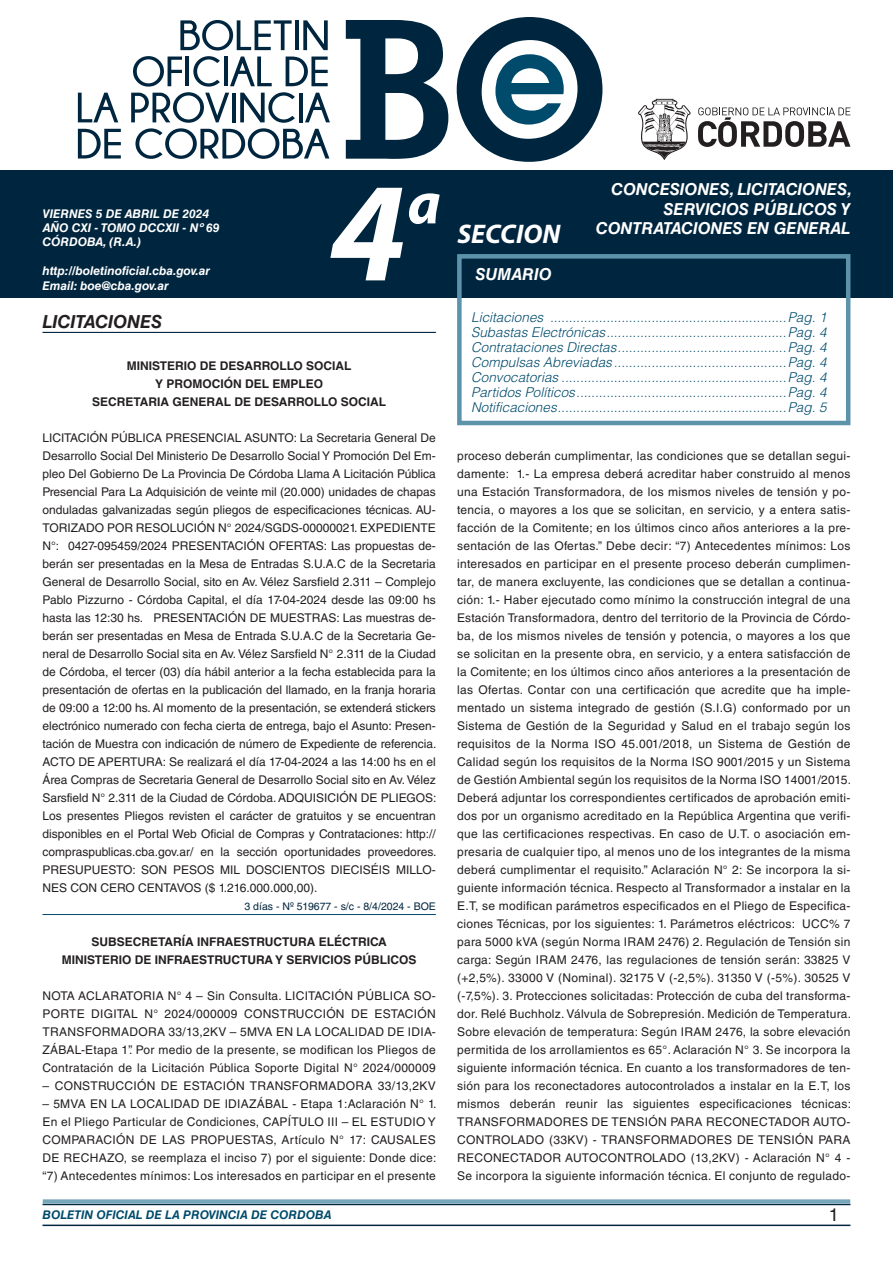
<style>
.page{position:relative;width:893px;height:1263px;background:#fff}
.page>*{position:absolute;margin:0;border:0;box-sizing:border-box;transform-origin:0 0}
.t1{font:italic 700 142.5px "Myriad Pro";color:#fff}
.t2{font:italic 700 60px "Myriad Pro";color:#fff}
.t3{font:italic 700 27px "Myriad Pro";color:#fff}
.NOMBRE_DE_MINISTERIO{font:italic 700 18px "Helvetica LT Std";color:#231f20}
.t4{font:18px "Helvetica LT Std";color:#231f20}
.t5{font:italic 700 16.5px/19.8px "Helvetica LT Std";color:#fff;text-align:right}
.t6{font:italic 300 13.5px "Helvetica LT Std";color:#004b6c}
.TEXTO_BASE{font:12px/18px "Helvetica LT Std";letter-spacing:.025em;color:#231f20;text-align:justify}
.RESUELVE{font:700 12px "Helvetica LT Std";color:#231f20}
.t7{font:italic 700 12px/14.4px "Helvetica LT Std";color:#fff}
.t8{font:italic 700 12px "Helvetica LT Std";color:#004b6c}
.FECHA_DE_VENCIMIENTO{font:10.5px "Helvetica LT Std";color:#00263f}
</style>
<div class="page">
<div style="left:0;top:170px;width:893px;height:128px;background:#00263f"></div>
<svg style="left:638px;top:99px;width:53px;height:61px"></svg>
<svg style="left:698px;top:107px;width:152px;height:40px"></svg>
<svg style="left:346px;top:20px;width:102px;height:139px"></svg>
<svg style="left:457px;top:17px;width:145px;height:145px"></svg>
<svg style="left:180px;top:20px;width:112px;height:30px"></svg>
<hr style="left:295px;top:20px;width:4px;height:30px;background:#00263f">
<svg style="left:303px;top:20px;width:25px;height:30px"></svg>
<svg style="left:78px;top:93px;width:40px;height:29px"></svg>
<svg style="left:78px;top:129px;width:43px;height:30px"></svg>
<svg style="left:131px;top:56px;width:199px;height:103px"></svg>
<hr style="left:43px;top:1224px;width:807px;height:2px;background:#00263f">
<div style="left:42px;top:1198px;width:809px;height:8px;background:#fff;opacity:.75"></div>
<hr style="left:43px;top:332px;width:393px;height:1px;background:#00263f">
<hr style="left:43px;top:914px;width:393px;height:1px;background:#004b6c">
<div style="left:457px;top:254px;width:393px;height:171px;border:4px solid #5c93aa"></div>
<p class="t7" style="left:43px;top:206px;width:178px">VIERNES 5 DE ABRIL DE 2024<br>AÑO CXI - TOMO DCCXII - Nº 69<br>CÓRDOBA, (R.A.)</p>
<p class="t7" style="left:43px;top:264px;width:169px">http://boletinoficial.cba.gov.ar<br>Email: boe@cba.gov.ar</p>
<h1 class="t1" style="left:329px;top:140px;width:79px">4</h1>
<h2 class="t2" style="left:407px;top:164px;width:35px">a</h2>
<p class="NOMBRE_DE_MINISTERIO" style="left:43px;top:310px;width:121px">LICITACIONES</p>
<p class="RESUELVE" style="left:127px;top:358px;width:226px">MINISTERIO DE DESARROLLO SOCIAL</p>
<p class="RESUELVE" style="left:155px;top:376px;width:169px">Y PROMOCIÓN DEL EMPLEO</p>
<p class="RESUELVE" style="left:92px;top:394px;width:295px">SECRETARIA GENERAL DE DESARROLLO SOCIAL</p>
<p class="TEXTO_BASE" style="left:43px;top:429px;width:396px">LICITACIÓN PÚBLICA PRESENCIAL ASUNTO: La Secretaria General De Desarrollo Social Del Ministerio De Desarrollo Social Y Promoción Del Em&shy;pleo Del Gobierno De La Provincia De Córdoba Llama A Licitación Pública Presencial Para La Adquisición de veinte mil (20.000) unidades de chapas onduladas galvanizadas según pliegos de especificaciones técnicas. AU-TORIZADO POR RESOLUCIÓN N° 2024/SGDS-00000021. EXPEDIENTE N°: 0427-095459/2024 PRESENTACIÓN OFERTAS: Las propuestas de&shy;berán ser presentadas en la Mesa de Entradas S.U.A.C de la Secretaria General de Desarrollo Social, sito en Av. Vélez Sarsfield 2.311 – Complejo Pablo Pizzurno - Córdoba Capital, el día 17-04-2024 desde las 09:00 hs hasta las 12:30 hs. PRESENTACIÓN DE MUESTRAS: Las muestras de&shy;berán ser presentadas en Mesa de Entrada S.U.A.C de la Secretaria Ge&shy;neral de Desarrollo Social sita en Av. Vélez Sarsfield N° 2.311 de la Ciudad de Córdoba, el tercer (03) día hábil anterior a la fecha establecida para la presentación de ofertas en la publicación del llamado, en la franja horaria de 09:00 a 12:00 hs. Al momento de la presentación, se extenderá stickers electrónico numerado con fecha cierta de entrega, bajo el Asunto: Presen&shy;tación de Muestra con indicación de número de Expediente de referencia.<br>ACTO DE APERTURA: Se realizará el día 17-04-2024 a las 14:00 hs en el Área Compras de Secretaria General de Desarrollo Social sito en Av. Vélez Sarsfield N° 2.311 de la Ciudad de Córdoba. ADQUISICIÓN DE PLIEGOS:<br>Los presentes Pliegos revisten el carácter de gratuitos y se encuentran disponibles en el Portal Web Oficial de Compras y Contrataciones: http:// compraspublicas.cba.gov.ar/ en la sección oportunidades proveedores.<br>PRESUPUESTO: SON PESOS MIL DOSCIENTOS DIECISÉIS MILLO-NES CON CERO CENTAVOS ($ 1.216.000.000,00).</p>
<p class="FECHA_DE_VENCIMIENTO" style="left:244px;top:900px;width:193px">3 días - Nº 519677 - s/c - 8/4/2024 - BOE</p>
<p class="RESUELVE" style="left:91px;top:934px;width:297px">SUBSECRETARÍA INFRAESTRUCTURA ELÉCTRICA</p>
<p class="RESUELVE" style="left:62px;top:952px;width:356px">MINISTERIO DE INFRAESTRUCTURA Y SERVICIOS PÚBLICOS</p>
<p class="TEXTO_BASE" style="left:43px;top:987px;width:395px">NOTA ACLARATORIA N° 4 – Sin Consulta. LICITACIÓN PÚBLICA SO-PORTE DIGITAL N° 2024/000009 CONSTRUCCIÓN DE ESTACIÓN TRANSFORMADORA 33/13,2KV – 5MVA EN LA LOCALIDAD DE IDIA-ZÁBAL-Etapa 1”. Por medio de la presente, se modifican los Pliegos de Contratación de la Licitación Pública Soporte Digital N° 2024/000009</p>
<p class="TEXTO_BASE" style="left:43px;top:1077px;width:395px">– CONSTRUCCIÓN DE ESTACIÓN TRANSFORMADORA 33/13,2KV</p>
<p class="TEXTO_BASE" style="left:43px;top:1095px;width:396px">– 5MVA EN LA LOCALIDAD DE IDIAZÁBAL - Etapa 1:Aclaración N° 1.<br>En el Pliego Particular de Condiciones, CAPÍTULO III – EL ESTUDIO Y COMPARACIÓN DE LAS PROPUESTAS, Artículo N° 17: CAUSALES DE RECHAZO, se reemplaza el inciso 7) por el siguiente: Donde dice: “7) Antecedentes mínimos: Los interesados en participar en el presente</p>
<h3 class="t3" style="left:457px;top:216px;width:104px">SECCION</h3>
<h3 class="t5" style="left:475px;top:264px;width:78px">SUMARIO</h3>
<h3 class="t5" style="left:596px;top:179px;width:258px">CONCESIONES, LICITACIONES,<br>SERVICIOS PÚBLICOS Y<br>CONTRATACIONES EN GENERAL</h3>
<p class="t6" style="left:471px;top:309px;width:357px">Licitaciones ...............................................................Pag. 1</p>
<p class="t6" style="left:471px;top:324px;width:357px">Subastas Electrónicas................................................Pag. 4</p>
<p class="t6" style="left:471px;top:339px;width:357px">Contrataciones Directas.............................................Pag. 4</p>
<p class="t6" style="left:471px;top:354px;width:357px">Compulsas Abreviadas ..............................................Pag. 4</p>
<p class="t6" style="left:471px;top:369px;width:357px">Convocatorias ............................................................Pag. 4</p>
<p class="t6" style="left:471px;top:384px;width:357px">Partidos Políticos........................................................Pag. 4</p>
<p class="t6" style="left:471px;top:399px;width:357px">Notificaciones.............................................................Pag. 5</p>
<p class="TEXTO_BASE" style="left:457px;top:447px;width:396px">proceso deberán cumplimentar, las condiciones que se detallan segui&shy;damente: 1.- La empresa deberá acreditar haber construido al menos una Estación Transformadora, de los mismos niveles de tensión y po&shy;tencia, o mayores a los que se solicitan, en servicio, y a entera satis&shy;facción de la Comitente; en los últimos cinco años anteriores a la pre&shy;sentación de las Ofertas.” Debe decir: “7) Antecedentes mínimos: Los interesados en participar en el presente proceso deberán cumplimen&shy;tar, de manera excluyente, las condiciones que se detallan a continua&shy;ción: 1.- Haber ejecutado como mínimo la construcción integral de una Estación Transformadora, dentro del territorio de la Provincia de Córdo&shy;ba, de los mismos niveles de tensión y potencia, o mayores a los que se solicitan en la presente obra, en servicio, y a entera satisfacción de la Comitente; en los últimos cinco años anteriores a la presentación de las Ofertas. Contar con una certificación que acredite que ha imple&shy;mentado un sistema integrado de gestión (S.I.G) conformado por un Sistema de Gestión de la Seguridad y Salud en el trabajo según los requisitos de la Norma ISO 45.001/2018, un Sistema de Gestión de Calidad según los requisitos de la Norma ISO 9001/2015 y un Sistema de Gestión Ambiental según los requisitos de la Norma ISO 14001/2015.<br>Deberá adjuntar los correspondientes certificados de aprobación emiti&shy;dos por un organismo acreditado en la República Argentina que verifi&shy;que las certificaciones respectivas. En caso de U.T. o asociación em&shy;presaria de cualquier tipo, al menos uno de los integrantes de la misma deberá cumplimentar el requisito.” Aclaración N° 2: Se incorpora la si&shy;guiente información técnica. Respecto al Transformador a instalar en la E.T, se modifican parámetros especificados en el Pliego de Especifica&shy;ciones Técnicas, por los siguientes: 1. Parámetros eléctricos: UCC% 7 para 5000 kVA (según Norma IRAM 2476) 2. Regulación de Tensión sin carga: Según IRAM 2476, las regulaciones de tensión serán: 33825 V (+2,5%). 33000 V (Nominal). 32175 V (-2,5%). 31350 V (-5%). 30525 V (-7,5%). 3. Protecciones solicitadas: Protección de cuba del transforma&shy;dor. Relé Buchholz. Válvula de Sobrepresión. Medición de Temperatura.<br>Sobre elevación de temperatura: Según IRAM 2476, la sobre elevación permitida de los arrollamientos es 65°. Aclaración N° 3. Se incorpora la siguiente información técnica. En cuanto a los transformadores de ten&shy;sión para los reconectadores autocontrolados a instalar en la E.T, los mismos deberán reunir las siguientes especificaciones técnicas:<br>TRANSFORMADORES DE TENSIÓN PARA RECONECTADOR AUTO-CONTROLADO (33KV) - TRANSFORMADORES DE TENSIÓN PARA RECONECTADOR AUTOCONTROLADO (13,2KV) - Aclaración N° 4 - Se incorpora la siguiente información técnica. El conjunto de regulado-</p>
<p class="t8" style="left:43px;top:1208px;width:290px">BOLETIN OFICIAL DE LA PROVINCIA DE CORDOBA</p>
<p class="t4" style="left:829px;top:1204px;width:12px">1</p>
</div>
